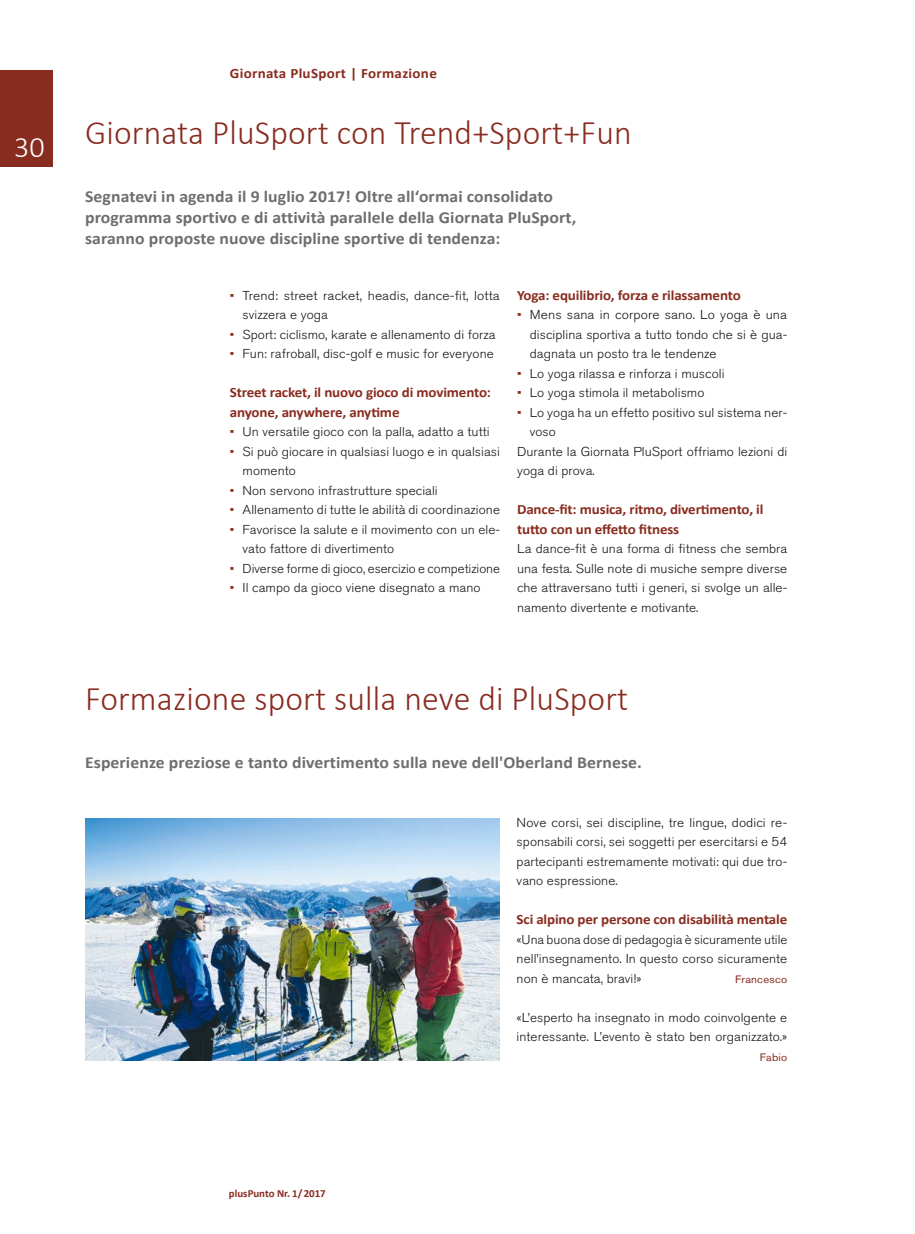
<style>
.page{position:relative;width:915px;height:1234px;background:#fff}
.page>*{position:absolute;margin:0;border:0;box-sizing:border-box;transform-origin:0 0}
.H2_01_haupttitel_kleiner_i{font:300 34.5px "Calibri";letter-spacing:.005em;color:#892c20}
.t1{font:300 30px "Calibri";color:#fff}
.P_01_lead_f{font:700 16.8px/21px "Calibri";letter-spacing:.005em;color:#6e6e6e;scale:1.05 1}
.H2_01_lead_i{font:700 16.8px "Calibri";letter-spacing:.005em;color:#6e6e6e;scale:1.05 1}
.H3_zwischentitel_braun_i{font:700 14.25px/19.5px "Calibri";letter-spacing:-.01em;color:#892c20;scale:1.05 1}
.H1_01_kolumnentitel_i{font:700 14.25px "Calibri";letter-spacing:.02em;color:#892c20;scale:1.05 1}
.P_01_lauftext_oe_i{font:300 12.9px/19.5px "Akzidenz Grotesk BE";letter-spacing:.005em;color:#181716;scale:1.05 1}
.P_01_lauftext_oe_i-2{font:300 12.9px/19.5px "Akzidenz Grotesk BE";letter-spacing:.005em;color:#181716;scale:1.07 1}
.P_01_lauftext_oe_i-3{font:300 12.9px/19.5px "Akzidenz Grotesk BE";letter-spacing:.005em;color:#181716;text-align:justify;scale:1.06 1}
.P_01_lauftext_oe_f{font:300 12.9px/19.5px "Akzidenz Grotesk BE";letter-spacing:.005em;color:#181716;text-align:justify}
.P_01_lauftext_oe_f-2{font:300 12.9px/19.5px "Akzidenz Grotesk BE";letter-spacing:.005em;color:#181716;scale:1.05 1}
.P_01_lauftext_oe_i-4{font:300 12.9px "Akzidenz Grotesk BE";letter-spacing:.005em;color:#181716}
.t2{font:700 10.8px "Calibri";color:#892c20}
.P_01_lauftext_oe_f-3{font:10.65px "Akzidenz Grotesk BE";letter-spacing:.02em;color:#892c20;scale:1.05 1}
.s1{color:#892c20}
</style>
<div class="page">
<div style="left:0;top:71px;width:52px;height:96px;background:#892c20"></div>
<img style="left:85px;top:818px;width:414px;height:242px">
<h2 class="t1" style="left:14px;top:129px;width:32px">30</h2>
<h1 class="H1_01_kolumnentitel_i" style="left:230px;top:64px;width:199px">Giornata PluSport | Formazione</h1>
<h2 class="H2_01_haupttitel_kleiner_i" style="left:85px;top:111px;width:548px">Giornata PluSport con Trend+Sport+Fun</h2>
<p class="P_01_lead_f" style="left:85px;top:186px;width:469px">Segnatevi in agenda il 9 luglio 2017! Oltre all‘ormai consolidato programma sportivo e di attività parallele della Giornata PluSport, saranno proposte nuove discipline sportive di tendenza:</p>
<p class="P_01_lauftext_oe_i-2" style="left:242px;top:286px;width:242px;text-indent:-13px"><span class="s1">•</span> Trend: street racket, headis, dance-fit, lotta svizzera e yoga</p>
<p class="P_01_lauftext_oe_i" style="left:230px;top:325px;width:255px"><span class="s1">•</span> Sport: ciclismo, karate e allenamento di forza</p>
<p class="P_01_lauftext_oe_i" style="left:230px;top:344px;width:253px"><span class="s1">•</span> Fun: rafroball, disc-golf e music for everyone</p>
<h3 class="H3_zwischentitel_braun_i" style="left:230px;top:383px;width:250px">Street racket, il nuovo gioco di movimento: anyone, anywhere, anytime</h3>
<p class="P_01_lauftext_oe_i" style="left:230px;top:422px;width:249px"><span class="s1">•</span> Un versatile gioco con la palla, adatto a tutti</p>
<p class="P_01_lauftext_oe_i" style="left:242px;top:442px;width:246px;text-indent:-13px"><span class="s1">•</span> Si può giocare in qualsiasi luogo e in qualsiasi momento</p>
<p class="P_01_lauftext_oe_i" style="left:230px;top:481px;width:199px"><span class="s1">•</span> Non servono infrastrutture speciali</p>
<p class="P_01_lauftext_oe_i" style="left:230px;top:500px;width:259px"><span class="s1">•</span> Allenamento di tutte le abilità di coordinazione</p>
<p class="P_01_lauftext_oe_i" style="left:242px;top:520px;width:246px;text-indent:-13px"><span class="s1">•</span> Favorisce la salute e il movimento con un ele&shy;vato fattore di divertimento</p>
<p class="P_01_lauftext_oe_i-4" style="left:230px;top:561px;width:272px"><span class="s1">•</span> Diverse forme di gioco, esercizio e competizione</p>
<p class="P_01_lauftext_oe_i" style="left:230px;top:578px;width:240px"><span class="s1">•</span> Il campo da gioco viene disegnato a mano</p>
<h3 class="H3_zwischentitel_braun_i" style="left:517px;top:285px;width:214px">Yoga: equilibrio, forza e rilassamento</h3>
<p class="P_01_lauftext_oe_i-2" style="left:529px;top:305px;width:242px;text-align:justify;text-indent:-13px"><span class="s1">•</span> Mens sana in corpore sano. Lo yoga è una disciplina sportiva a tutto tondo che si è gua&shy;dagnata un posto tra le tendenze</p>
<p class="P_01_lauftext_oe_i" style="left:517px;top:364px;width:199px"><span class="s1">•</span> Lo yoga rilassa e rinforza i muscoli</p>
<p class="P_01_lauftext_oe_i" style="left:517px;top:383px;width:180px"><span class="s1">•</span> Lo yoga stimola il metabolismo</p>
<p class="P_01_lauftext_oe_i" style="left:529px;top:403px;width:246px;text-indent:-13px"><span class="s1">•</span> Lo yoga ha un effetto positivo sul sistema ner&shy;voso</p>
<p class="P_01_lauftext_oe_i" style="left:517px;top:442px;width:259px">Durante la Giornata PluSport offriamo lezioni di yoga di prova.</p>
<h3 class="H3_zwischentitel_braun_i" style="left:517px;top:500px;width:236px">Dance-fit: musica, ritmo, divertimento, il tutto con un effetto fitness</h3>
<p class="P_01_lauftext_oe_i" style="left:517px;top:539px;width:259px;text-align:justify">La dance-fit è una forma di fitness che sembra una festa. Sulle note di musiche sempre diverse che attraversano tutti i generi, si svolge un alle&shy;namento divertente e motivante.</p>
<h2 class="H2_01_haupttitel_kleiner_i" style="left:85px;top:676px;width:544px">Formazione sport sulla neve di PluSport</h2>
<h2 class="H2_01_lead_i" style="left:85px;top:751px;width:531px">Esperienze preziose e tanto divertimento sulla neve dell'Oberland Bernese.</h2>
<p class="P_01_lauftext_oe_i-3" style="left:516px;top:812px;width:257px">Nove corsi, sei discipline, tre lingue, dodici re&shy;sponsabili corsi, sei soggetti per esercitarsi e 54 partecipanti estremamente motivati: qui due tro&shy;vano espressione.</p>
<h3 class="H3_zwischentitel_braun_i" style="left:516px;top:909px;width:259px">Sci alpino per persone con disabilità mentale</h3>
<p class="P_01_lauftext_oe_f" style="left:516px;top:929px;width:272px">«Una buona dose di pedagogia è sicuramente utile nell’insegnamento. In questo corso sicuramente non è mancata, bravi!»</p>
<p class="P_01_lauftext_oe_f-3" style="left:735px;top:972px;width:51px">Francesco</p>
<p class="P_01_lauftext_oe_f-2" style="left:516px;top:1007px;width:259px">«L’esperto ha insegnato in modo coinvolgente e interessante. L’evento è stato ben organizzato.»</p>
<p class="P_01_lauftext_oe_f-3" style="left:759px;top:1050px;width:28px">Fabio</p>
<p class="t2" style="left:229px;top:1186px;width:98px">plusPunto Nr. 1/ 2017</p>
</div>
